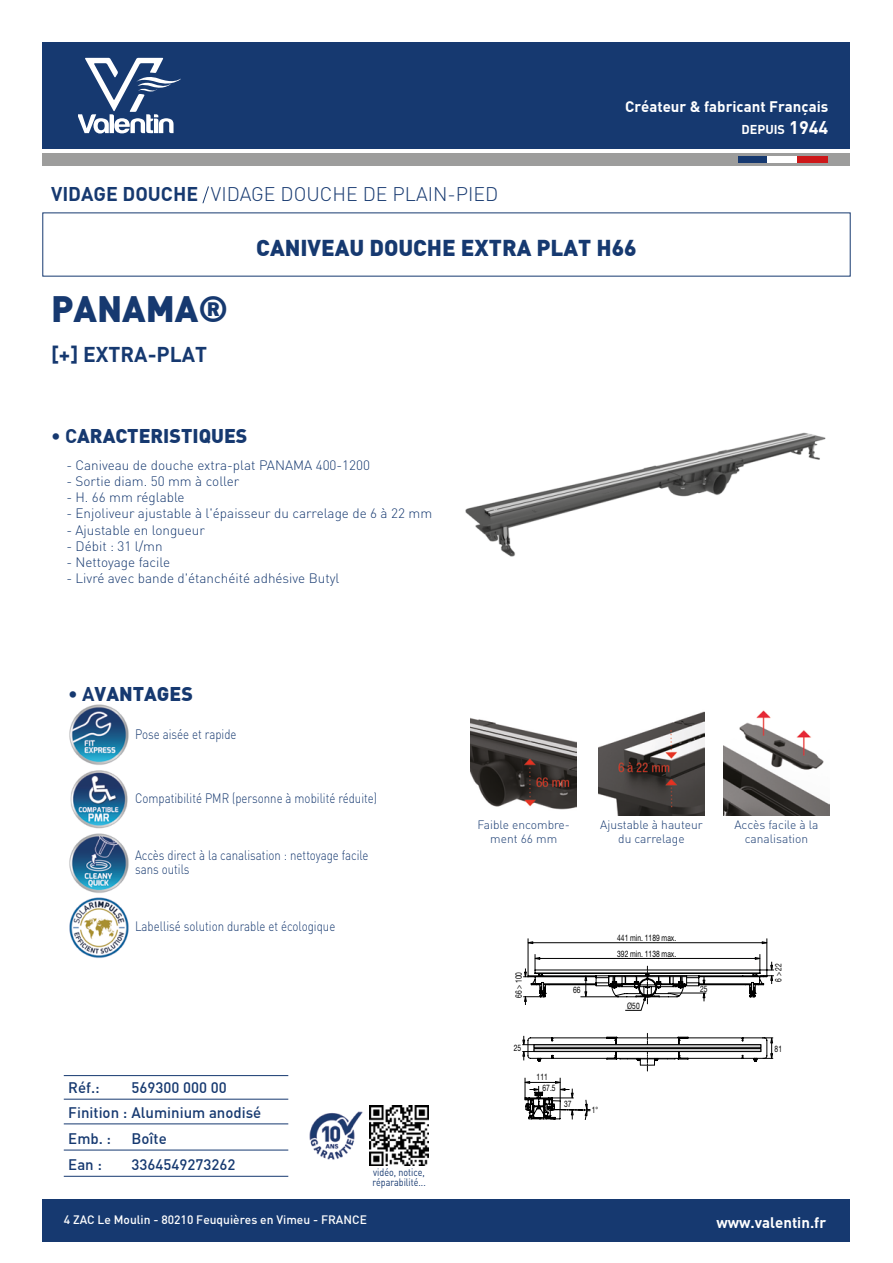
<style>
.page{position:relative;width:893px;height:1263px;background:#fff}
.page>*{position:absolute;margin:0;border:0;box-sizing:border-box;transform-origin:0 0}
.t1{font:36px "DIN Black";color:#163970}
.t2{font:22.5px "DIN Black";color:#163970}
.t3{font:21px "DINBOLD Bold";color:#163970}
.t4{font:300 19.5px "DIN";color:#163970}
.t5{font:19.5px "DINBLACK Black";color:#163970}
.t6{font:15px/26.1px "DINMEDIUM Medium";color:#163970}
.t7{font:15px "DINBOLD Bold";color:#fff}
.t8{font:300 13.5px "DIN";color:#163970}
.t9{font:300 13.5px/13.5px "DIN";color:#163970;scale:.85 1}
.t10{font:12.6px "DINBOLD Bold";color:#fff}
.t11{font:300 12px/14.4px "DIN";color:#163970;text-align:center}
.t12{font:12px "DINMEDIUM Medium";color:#fff}
.t13{font:10.5px/9.8px "DINREGULAR";color:#163970;scale:.85 1}
.t14{font:8.85px/15.8px "Helvetica Neue LT Std";color:#000;scale:.75 1}
.s1{font-family:"DIN Bold";font-weight:400}
.s2{font-size:18px}
.s3{font-family:"DIN Bold"}
</style>
<div class="page">
<div style="left:43px;top:43px;width:807px;height:106px;background:#163970"></div>
<div style="left:43px;top:1199px;width:807px;height:43px;background:#163970"></div>
<svg style="left:79px;top:58px;width:102px;height:76px"></svg>
<div style="left:43px;top:153px;width:807px;height:13px;background:#9d9d9c"></div>
<div style="left:738px;top:156px;width:30px;height:7px;background:#163970"></div>
<div style="left:768px;top:156px;width:30px;height:7px;background:#fff"></div>
<div style="left:798px;top:156px;width:30px;height:7px;background:#cd1719"></div>
<svg style="left:527px;top:941px;width:240px;height:3px"></svg>
<hr style="left:528px;top:942px;width:238px;height:1px;background:#000">
<hr style="left:528px;top:938px;width:1px;height:39px;background:#000">
<hr style="left:767px;top:938px;width:1px;height:39px;background:#000">
<svg style="left:522px;top:954px;width:252px;height:166px"></svg>
<hr style="left:668px;top:993px;width:38px;height:1px;background:#000">
<img style="left:309px;top:1111px;width:54px;height:49px">
<img style="left:369px;top:1106px;width:60px;height:59px">
<hr style="left:64px;top:1075px;width:224px;height:1px;background:#163970">
<hr style="left:64px;top:1123px;width:224px;height:1px;background:#163970">
<hr style="left:64px;top:1150px;width:224px;height:1px;background:#163970">
<hr style="left:64px;top:1176px;width:224px;height:1px;background:#163970">
<hr style="left:64px;top:1099px;width:224px;height:1px;background:#163970">
<img style="left:598px;top:711px;width:106px;height:104px">
<img style="left:471px;top:718px;width:106px;height:92px">
<img style="left:723px;top:710px;width:106px;height:105px">
<img style="left:465px;top:432px;width:361px;height:125px">
<svg style="left:202px;top:186px;width:7px;height:17px"></svg>
<img style="left:69px;top:704px;width:60px;height:61px">
<img style="left:70px;top:770px;width:58px;height:59px">
<img style="left:69px;top:833px;width:60px;height:60px">
<img style="left:69px;top:897px;width:60px;height:61px">
<h3 class="t4" style="left:51px;top:182px;width:449px"><span class="s1">VIDAGE DOUCHE</span> VIDAGE DOUCHE DE PLAIN-PIED</h3>
<p class="t7" style="left:625px;top:97px;width:205px">Créateur &amp; fabricant Français</p>
<p class="t10" style="left:741px;top:121px;width:88px">DEPUIS <span class="s2">1944</span></p>
<h1 class="t1" style="left:51px;top:285px;width:178px">PANAMA®</h1>
<h3 class="t3" style="left:51px;top:341px;width:158px">[+] EXTRA-PLAT</h3>
<h2 class="t2" style="left:256px;top:233px;width:382px">CANIVEAU DOUCHE EXTRA PLAT H66</h2>
<h3 class="t5" style="left:51px;top:423px;width:198px"><span class="s3">• C</span>ARACTERISTIQUES</h3>
<p class="t8" style="left:66px;top:457px;width:305px">- Caniveau de douche extra-plat PANAMA 400-1200</p>
<p class="t8" style="left:66px;top:473px;width:174px">- Sortie diam. 50 mm à coller</p>
<p class="t8" style="left:66px;top:489px;width:120px">- H. 66 mm réglable</p>
<p class="t8" style="left:66px;top:505px;width:367px">- Enjoliveur ajustable à l'épaisseur du carrelage de 6 à 22 mm</p>
<p class="t8" style="left:66px;top:521px;width:140px">- Ajustable en longueur</p>
<p class="t8" style="left:66px;top:538px;width:98px">- Débit : 31 l/mn</p>
<p class="t8" style="left:66px;top:554px;width:105px">- Nettoyage facile</p>
<p class="t8" style="left:66px;top:570px;width:275px">- Livré avec bande d'étanchéité adhésive Butyl</p>
<h3 class="t5" style="left:68px;top:680px;width:126px"><span class="s3">• A</span>VANTAGES</h3>
<p class="t9" style="left:135px;top:728px;width:121px">Pose aisée et rapide</p>
<p class="t9" style="left:135px;top:791px;width:286px">Compatibilité PMR (personne à mobilité réduite)</p>
<p class="t9" style="left:135px;top:848px;width:276px">Accès direct à la canalisation : nettoyage facile sans outils</p>
<p class="t9" style="left:135px;top:919px;width:237px">Labellisé solution durable et écologique</p>
<p class="t6" style="left:68px;top:1074px;width:195px;line-height:24.9px">Réf.:<br>Finition : Aluminium anodisé</p>
<p class="t6" style="left:68px;top:1125px;width:44px">Emb. :<br>Ean :</p>
<p class="t6" style="left:132px;top:1074px;width:97px">569300 000 00</p>
<p class="t6" style="left:132px;top:1125px;width:105px">Boîte<br>3364549273262</p>
<p class="t13" style="left:372px;top:1167px;width:64px">vidéo, notice, réparabilité...</p>
<p class="t11" style="left:477px;top:817px;width:94px">Faible encombre&shy;ment 66 mm</p>
<p class="t11" style="left:600px;top:817px;width:104px">Ajustable à hauteur du carrelage</p>
<p class="t11" style="left:734px;top:817px;width:86px">Accès facile à la canalisation</p>
<p class="t14" style="left:511px;top:998px;width:37px;rotate:-90deg">66 &gt; 100</p>
<p class="t14" style="left:573px;top:982px;width:11px">66</p>
<p class="t14" style="left:514px;top:1040px;width:11px">25</p>
<p class="t14" style="left:537px;top:1069px;width:16px">111</p>
<p class="t14" style="left:543px;top:1080px;width:19px">67.5</p>
<p class="t14" style="left:564px;top:1096px;width:11px">37</p>
<p class="t14" style="left:592px;top:1101px;width:10px">1°</p>
<p class="t14" style="left:617px;top:930px;width:80px">441 min. 1189 max.<br>392 min. 1138 max.</p>
<p class="t14" style="left:627px;top:998px;width:18px">Ø50</p>
<p class="t14" style="left:700px;top:981px;width:11px">25</p>
<p class="t14" style="left:770px;top:982px;width:27px;rotate:-90deg">6 &gt; 22</p>
<p class="t14" style="left:775px;top:1040px;width:11px">81</p>
<p class="t12" style="left:64px;top:1212px;width:305px">4 ZAC Le Moulin - 80210 Feuquières en Vimeu - FRANCE</p>
<p class="t7" style="left:716px;top:1212px;width:111px">www.valentin.fr</p>
</div>
